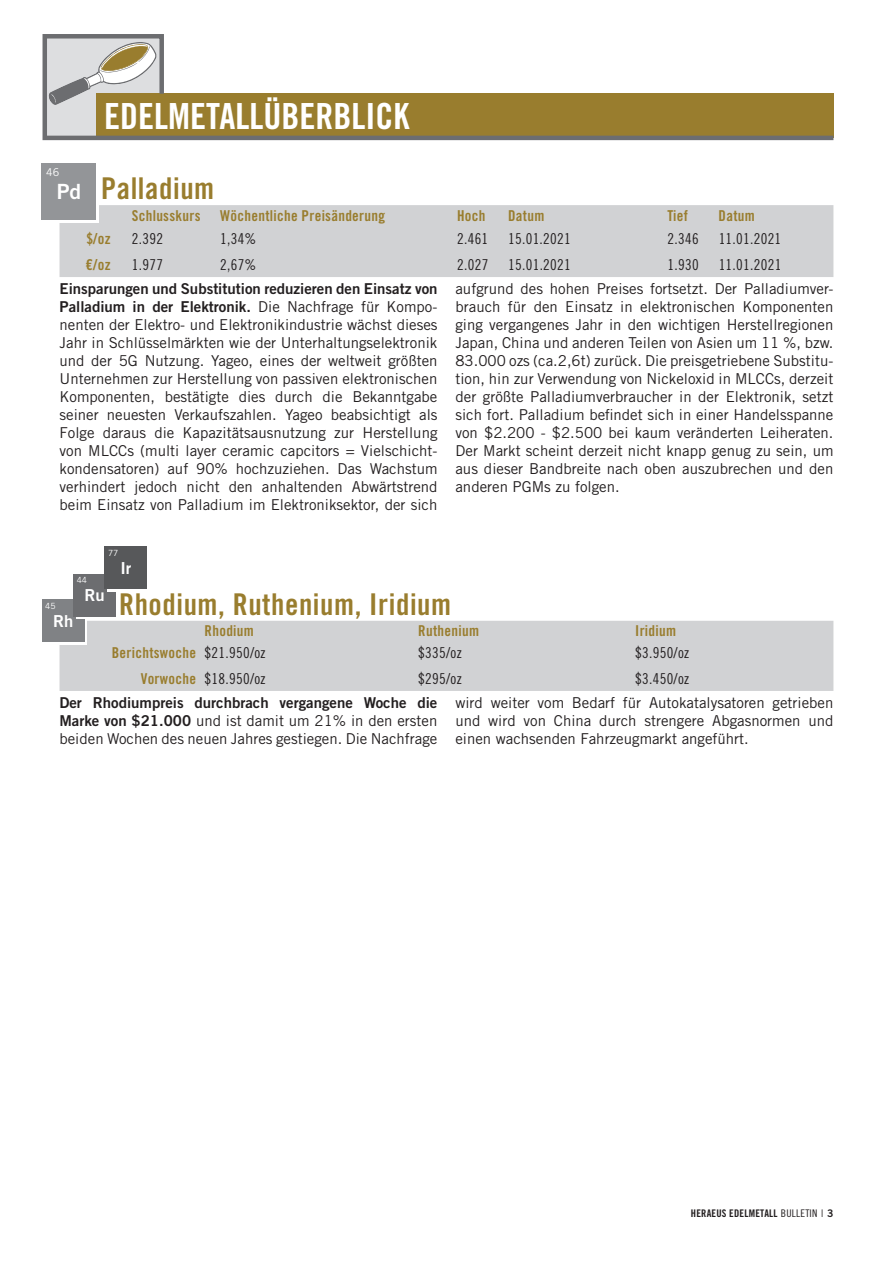
<style>
.page{position:relative;width:893px;height:1263px;background:#fff}
.page>*{position:absolute;margin:0;border:0;box-sizing:border-box;transform-origin:0 0}
.t1{font:36px "Trade Gothic LT Std Bd Cn 20";color:#fff}
.t2{font:30px "Trade Gothic LT Std Bd Cn 20";letter-spacing:.02em;color:#997d2e}
.t3{font:21px "Trade Gothic LT Std Bd 2";color:#fff}
.t4{font:16.5px "Trade Gothic LT Std Bd 2";color:#fff}
.t5{font:15px/18px "Trade Gothic LT Std";color:#231f20;text-align:justify}
.t6{font:15px/18px "Trade Gothic LT Std Bd 2";color:#231f20}
.t7{font:15px "Trade Gothic LT Std Cn 18";letter-spacing:.02em;color:#231f20}
.t8{font:15px "Trade Gothic LT Std Bd Cn 20";letter-spacing:.02em;color:#997d2e}
.t9{font:10.8px "Trade Gothic LT Std";color:#fff}
.t10{font:10.5px "Trade Gothic LT Std Bd Cn 20";letter-spacing:.02em;color:#231f20}
.t11{font:8.55px "Trade Gothic LT Std";color:#fff}
.s1{font-family:"Trade Gothic LT Std"}
.s2{font-family:"Trade Gothic LT Std Cn 18";color:#231f20}
.s3{font-family:"Trade Gothic LT Std Bd Cn 20";color:#997d2e}
.s4{font-family:"Trade Gothic LT Std Bd 2"}
.s5{font-family:"Trade Gothic LT Std Cn 18"}
.s6{font-family:"Trade Gothic LT Std";font-weight:300}
</style>
<div class="page">
<div style="left:60px;top:205px;width:773px;height:72px;background:#d1d2d4"></div>
<div style="left:60px;top:621px;width:773px;height:70px;background:#d1d2d4"></div>
<div style="left:45px;top:166px;width:54px;height:56px;background:linear-gradient(to right,#fff,#fff)"></div>
<div style="left:42px;top:163px;width:54px;height:56px;background:#939598"></div>
<svg style="left:60px;top:619px;width:27px;height:26px"></svg>
<div style="left:42px;top:599px;width:42px;height:43px;background:#808285"></div>
<svg style="left:76px;top:616px;width:40px;height:3px"></svg>
<div style="left:73px;top:574px;width:43px;height:42px;background:#6c6d70"></div>
<div style="left:107px;top:549px;width:43px;height:43px;background:#fff"></div>
<div style="left:104px;top:546px;width:43px;height:43px;background:#57585a"></div>
<svg style="left:42px;top:34px;width:792px;height:107px"></svg>
<p class="t9" style="left:46px;top:166px;width:15px">46</p>
<h3 class="t3" style="left:57px;top:178px;width:26px">Pd</h3>
<h1 class="t1" style="left:104px;top:94px;width:307px">EDELMETALLÜBERBLICK</h1>
<h2 class="t2" style="left:101px;top:170px;width:115px">Palladium</h2>
<p class="t8" style="left:132px;top:207px;width:70px">Schlusskurs</p>
<p class="t8" style="left:220px;top:207px;width:166px">Wöchentliche Preisänderung</p>
<p class="t8" style="left:457px;top:207px;width:30px">Hoch</p>
<p class="t8" style="left:508px;top:207px;width:38px">Datum</p>
<p class="t8" style="left:668px;top:207px;width:22px">Tief</p>
<p class="t8" style="left:719px;top:207px;width:38px">Datum</p>
<p class="t8" style="left:86px;top:230px;width:26px">$/oz</p>
<p class="t7" style="left:132px;top:230px;width:33px">2.392</p>
<p class="t7" style="left:220px;top:230px;width:38px">1,34%</p>
<p class="t7" style="left:457px;top:230px;width:33px">2.461</p>
<p class="t7" style="left:508px;top:230px;width:64px">15.01.2021</p>
<p class="t7" style="left:668px;top:230px;width:33px">2.346</p>
<p class="t7" style="left:719px;top:230px;width:64px">11.01.2021</p>
<p class="t8" style="left:86px;top:255px;width:27px">€/oz</p>
<p class="t7" style="left:132px;top:255px;width:33px">1.977</p>
<p class="t7" style="left:220px;top:255px;width:38px">2,67%</p>
<p class="t7" style="left:457px;top:255px;width:33px">2.027</p>
<p class="t7" style="left:508px;top:255px;width:64px">15.01.2021</p>
<p class="t7" style="left:668px;top:255px;width:33px">1.930</p>
<p class="t7" style="left:719px;top:255px;width:64px">11.01.2021</p>
<p class="t6" style="left:60px;top:279px;width:379px">Einsparungen und Substitution reduzieren den Einsatz von<br>Palladium in der Elektronik. <span class="s1">Die Nachfrage für Kompo-</span></p>
<p class="t5" style="left:60px;top:315px;width:379px">nenten der Elektro- und Elektronikindustrie wächst dieses Jahr in Schlüsselmärkten wie der Unterhaltungselektronik und der 5G Nutzung. Yageo, eines der weltweit größten Unternehmen zur Herstellung von passiven elektronischen Komponenten, bestätigte dies durch die Bekanntgabe seiner neuesten Verkaufszahlen. Yageo beabsichtigt als Folge daraus die Kapazitätsausnutzung zur Herstellung von MLCCs (multi layer ceramic capcitors = Vielschicht&shy;kondensatoren) auf 90% hochzuziehen. Das Wachstum verhindert jedoch nicht den anhaltenden Abwärtstrend beim Einsatz von Palladium im Elektroniksektor, der sich</p>
<p class="t11" style="left:108px;top:548px;width:12px">77</p>
<p class="t4" style="left:120px;top:558px;width:13px">Ir</p>
<p class="t5" style="left:455px;top:279px;width:379px">aufgrund des hohen Preises fortsetzt. Der Palladiumver&shy;brauch für den Einsatz in elektronischen Komponenten ging vergangenes Jahr in den wichtigen Herstellregionen Japan, China und anderen Teilen von Asien um 11 %, bzw.<br>83.000 ozs (ca.2,6t) zurück. Die preisgetriebene Substitu&shy;tion, hin zur Verwendung von Nickeloxid in MLCCs, derzeit der größte Palladiumverbraucher in der Elektronik, setzt sich fort. Palladium befindet sich in einer Handelsspanne von $2.200 - $2.500 bei kaum veränderten Leiheraten.<br>Der Markt scheint derzeit nicht knapp genug zu sein, um aus dieser Bandbreite nach oben auszubrechen und den anderen PGMs zu folgen.</p>
<p class="t11" style="left:77px;top:575px;width:12px">44</p>
<p class="t4" style="left:85px;top:585px;width:22px">Ru</p>
<p class="t11" style="left:45px;top:601px;width:12px">45</p>
<p class="t4" style="left:53px;top:611px;width:22px">Rh</p>
<h2 class="t2" style="left:119px;top:586px;width:334px">Rhodium, Ruthenium, Iridium</h2>
<p class="t8" style="left:205px;top:621px;width:51px">Rhodium</p>
<p class="t8" style="left:418px;top:621px;width:62px">Ruthenium</p>
<p class="t8" style="left:635px;top:621px;width:42px">Iridium</p>
<p class="t8" style="left:112px;top:644px;width:155px">Berichtswoche <span class="s2">$21.950/oz</span></p>
<p class="t7" style="left:418px;top:644px;width:45px">$335/oz</p>
<p class="t7" style="left:635px;top:644px;width:56px">$3.950/oz</p>
<p class="t7" style="left:141px;top:669px;width:126px"><span class="s3">Vorwoche</span> $18.950/oz</p>
<p class="t7" style="left:418px;top:669px;width:45px">$295/oz</p>
<p class="t7" style="left:635px;top:669px;width:56px">$3.450/oz</p>
<p class="t6" style="left:59px;top:693px;width:379px">Der Rhodiumpreis durchbrach vergangene Woche die</p>
<p class="t5" style="left:59px;top:711px;width:379px"><span class="s4">Marke von $21.000</span> und ist damit um 21% in den ersten beiden Wochen des neuen Jahres gestiegen. Die Nachfrage</p>
<p class="t5" style="left:455px;top:693px;width:379px">wird weiter vom Bedarf für Autokatalysatoren getrieben und wird von China durch strengere Abgasnormen und einen wachsenden Fahrzeugmarkt angeführt.</p>
<p class="t10" style="left:691px;top:1207px;width:144px">HERAEUS EDELMETALL <span class="s5">BULLETIN</span> <span class="s6">I</span> <span class="s4">3</span></p>
</div>
